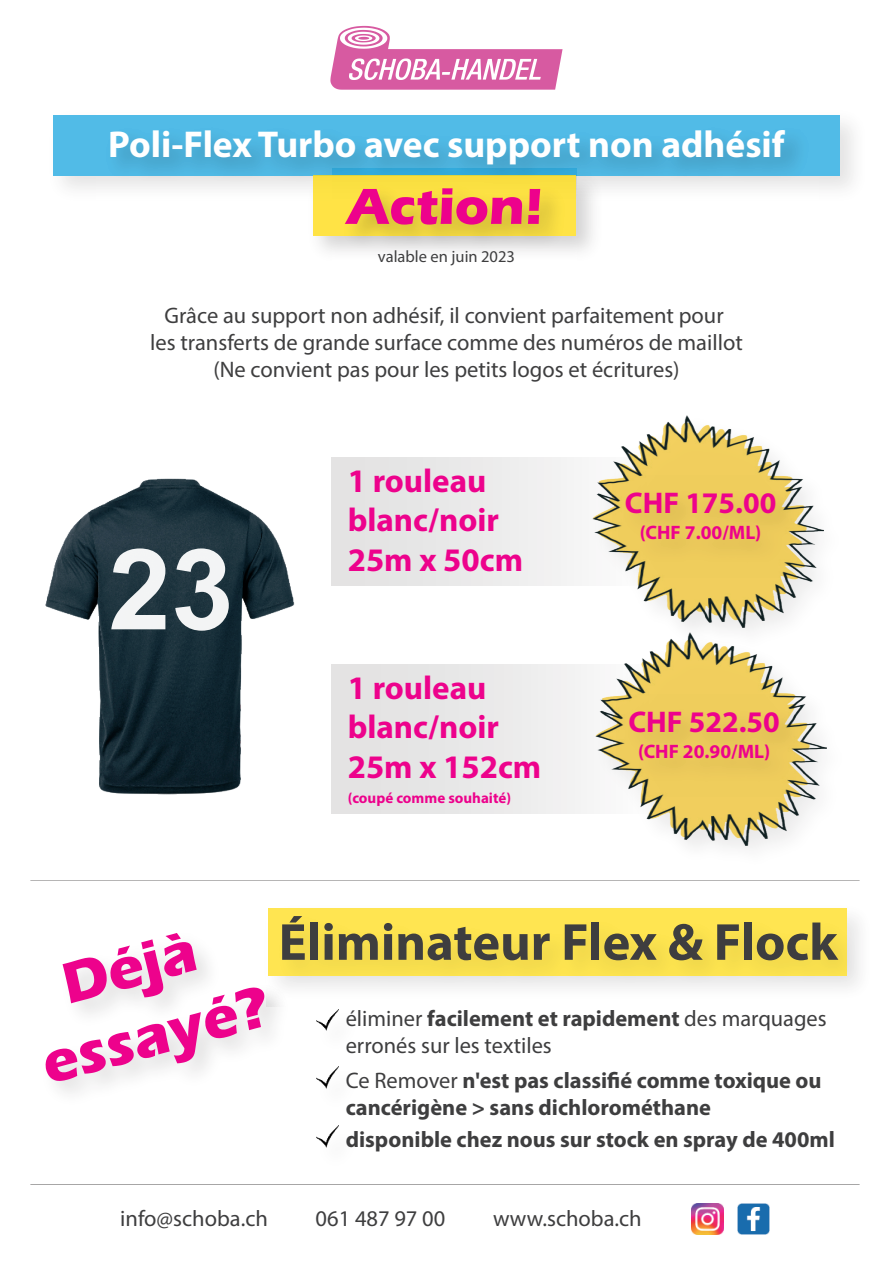
<style>
.page{position:relative;width:893px;height:1263px;background:#fff}
.page>*{position:absolute;margin:0;border:0;box-sizing:border-box;transform-origin:0 0}
.t1{font:700 112.5px "Arial";color:#fff}
.t2{font:700 60px/72px "Eras ITC";color:#ed028c;text-align:center}
.t3{font:700 52.5px "Myriad Pro";color:#3e3e3f}
.t4{font:700 52.5px "Eras ITC";color:#ed028c}
.t5{font:700 37.5px "Myriad Pro";color:#fff}
.t6{font:700 33px/39.6px "Myriad Pro";color:#ed028c}
.t7{font:700 30px "Myriad Pro";color:#ed028c}
.t8{font:22.5px/27px "Myriad Pro";color:#3e3e3f}
.t9{font:700 22.5px/27px "Myriad Pro";color:#3e3e3f}
.t10{font:700 19.5px "Myriad Pro";color:#ed028c}
.t11{font:16.5px "Myriad Pro";color:#3e3e3f}
.t12{font:700 15px "Myriad Pro";color:#ed028c}
.s1{font-weight:700}
.s2{font-weight:400}
</style>
<div class="page">
<img style="left:45px;top:478px;width:250px;height:317px">
<div style="left:331px;top:664px;width:321px;height:149px;background:#e7e7e7"></div>
<div style="left:332px;top:458px;width:320px;height:127px;background:#e9e9e9"></div>
<svg style="left:330px;top:26px;width:233px;height:64px"></svg>
<div style="left:53px;top:115px;width:787px;height:61px;background:#51bbe7"></div>
<img style="left:692px;top:1203px;width:32px;height:32px">
<img style="left:737px;top:1203px;width:32px;height:32px">
<img style="left:302px;top:164px;width:308px;height:88px">
<div style="left:314px;top:176px;width:262px;height:60px;background:#ffe345"></div>
<img style="left:333px;top:168px;width:243px;height:84px">
<img style="left:267px;top:908px;width:592px;height:98px">
<img style="left:316px;top:1067px;width:23px;height:21px">
<img style="left:304px;top:997px;width:68px;height:34px">
<img style="left:316px;top:1009px;width:23px;height:21px">
<img style="left:316px;top:1126px;width:23px;height:21px">
<div style="left:581px;top:458px;width:243px;height:127px;background:#f6f6f6"></div>
<img style="left:592px;top:415px;width:231px;height:206px">
<img style="left:584px;top:621px;width:243px;height:227px">
<img style="left:595px;top:633px;width:231px;height:212px">
<img style="left:613px;top:476px;width:196px;height:101px">
<img style="left:616px;top:695px;width:197px;height:101px">
<h3 class="t5" style="left:108px;top:125px;width:678px">Poli-Flex Turbo avec support non adhésif</h3>
<h3 class="t4" style="left:347px;top:185px;width:198px">Action!</h3>
<p class="t11" style="left:378px;top:250px;width:139px">valable en juin 2023</p>
<p class="t8" style="left:150px;top:304px;width:594px;text-align:center">Grâce au support non adhésif, il convient parfaitement pour<br>les transferts de grande surface comme des numéros de maillot (Ne convient pas pour les petits logos et écritures)</p>
<h1 class="t1" style="left:109px;top:525px;width:127px">23</h1>
<h3 class="t6" style="left:348px;top:462px;width:177px">1 rouleau blanc/noir<br>25m x 50cm</h3>
<h3 class="t6" style="left:348px;top:669px;width:195px">1 rouleau blanc/noir<br>25m x 152cm</h3>
<p class="t12" style="left:348px;top:791px;width:165px">(coupé comme souhaité)</p>
<h3 class="t7" style="left:625px;top:488px;width:153px">CHF 175.00</h3>
<p class="t10" style="left:640px;top:523px;width:123px">(CHF 7.00/ML)</p>
<h3 class="t7" style="left:628px;top:707px;width:153px">CHF 522.50</h3>
<p class="t10" style="left:638px;top:742px;width:134px">(CHF 20.90/ML)</p>
<h2 class="t2" style="left:16px;top:965px;width:234px;rotate:-15deg">Déjà essayé?</h2>
<h3 class="t3" style="left:279px;top:916px;width:560px">Éliminateur Flex &amp; Flock</h3>
<p class="t8" style="left:346px;top:1007px;width:482px">éliminer <span class="s1">facilement et rapidement</span> des marquages erronés sur les textiles</p>
<p class="t9" style="left:346px;top:1067px;width:477px"><span class="s2">Ce Remover</span> n'est pas classifié comme toxique ou cancérigène &gt; sans dichlorométhane</p>
<p class="t9" style="left:346px;top:1126px;width:491px">disponible chez nous sur stock en spray de 400ml</p>
<p class="t8" style="left:120px;top:1206px;width:149px">info@schoba.ch</p>
<p class="t8" style="left:316px;top:1206px;width:131px">061 487 97 00</p>
<p class="t8" style="left:493px;top:1206px;width:150px">www.schoba.ch</p>
</div>
